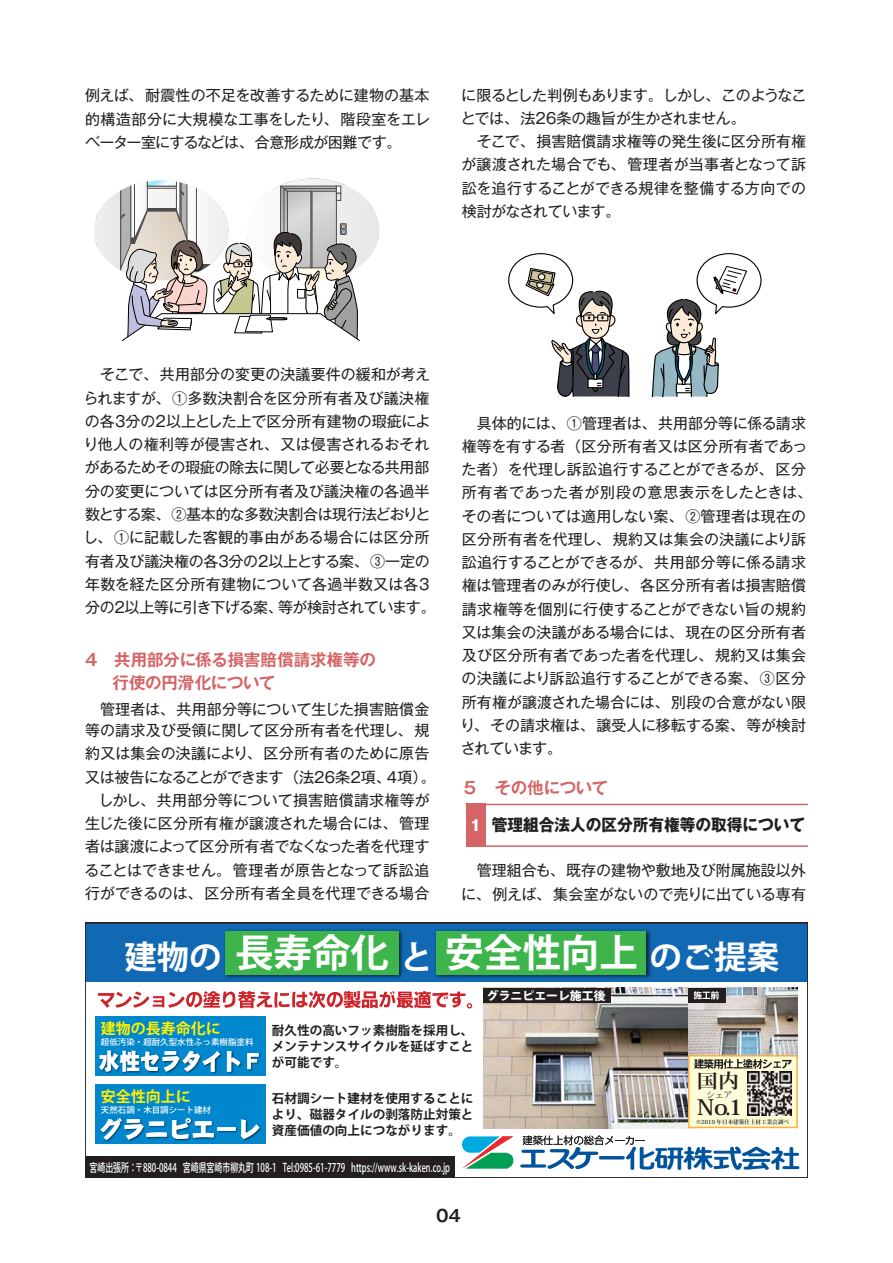
<style>
.page{position:relative;width:893px;height:1263px;background:#fff}
.page>*{position:absolute;margin:0;border:0;box-sizing:border-box;transform-origin:0 0}
.t1{font:700 46.05px "Koz Go Pr 6 N";color:#fff}
.t2{font:700 38.55px "Koz Go Pr 6 N";color:#fff}
.t3{font:700 32.4px "Koz Go Pr 6 N";color:#fff}
.t4{font:22.65px "DFP Gothic EB WINP RKSJ H";color:#fff;scale:.91 1}
.t5{font:22.65px "DFP Gothic EB WINP RKSJ H";color:#fff}
.t6{font:700 21.15px "Koz Min Pro";color:#231f20;scale:1.1 1}
.t7{font:700 19.35px "Koz Min Pro";color:#231f20;scale:1.09 1}
.t8{font:700 16.5px/22.5px "Gothic MB101 Pro De";letter-spacing:-.01em;color:#d56466}
.t9{font:700 16.5px "Gothic MB101 Pro";color:#231f20;scale:.95 1}
.t10{font:16.5px "Gothic MB101 De B";color:#231f20}
.t11{font:15px/23.2px "Gothic MB101 Pro";letter-spacing:-.005em;color:#231f20}
.t12{font:700 15px "Koz Go Pro";color:#fff101}
.t13{font:700 15px "Gothic MB101 Pro";color:#fff}
.t14{font:700 12.6px/16.2px "Koz Go Pro";color:#231f20;text-align:justify}
.t15{font:500 12px "Koz Go Pr 6 N";color:#fff;scale:.66 1}
.t16{font:800 11.55px "Koz Go Pro";color:#fff}
.t17{font:8.55px "Koz Min Pro";color:#231f20}
.t18{font:500 8.25px "Koz Go Pro";color:#fff}
.t19{font:700 5.55px "Koz Min Pro";color:#231f20}
.s1{font-weight:400;font-size:15px}
.s2{font-size:48.75px}
.s3{font-size:32.4px}
.s4{font-size:38.55px}
</style>
<div class="page">
<hr style="left:466px;top:804px;width:342px;height:1px;background:#d56466">
<hr style="left:466px;top:845px;width:342px;height:2px;background:#d56466">
<div style="left:466px;top:804px;width:20px;height:43px;background:#d56466"></div>
<svg style="left:508px;top:253px;width:122px;height:144px"></svg>
<svg style="left:538px;top:273px;width:7px;height:7px"></svg>
<div style="left:537px;top:273px;width:9px;height:8px;border:1px solid #000;border-radius:3px"></div>
<svg style="left:651px;top:253px;width:111px;height:145px"></svg>
<div style="left:85px;top:923px;width:723px;height:59px;background:#1168b3"></div>
<img style="left:435px;top:930px;width:216px;height:48px">
<div style="left:436px;top:931px;width:210px;height:43px;background:#3db54a"></div>
<img style="left:224px;top:930px;width:179px;height:48px">
<div style="left:225px;top:931px;width:173px;height:43px;background:#3db54a"></div>
<div style="left:85px;top:923px;width:723px;height:255px;border:2px solid #231f20"></div>
<div style="left:85px;top:1157px;width:370px;height:21px;background:#231f20"></div>
<img style="left:483px;top:988px;width:205px;height:140px">
<img style="left:688px;top:988px;width:110px;height:67px">
<div style="left:483px;top:988px;width:128px;height:15px;background:#231f20"></div>
<div style="left:688px;top:988px;width:37px;height:15px;background:#231f20"></div>
<svg style="left:694px;top:991px;width:25px;height:8px"></svg>
<svg style="left:520px;top:1135px;width:279px;height:35px"></svg>
<svg style="left:462px;top:1136px;width:51px;height:33px"></svg>
<div style="left:96px;top:1016px;width:170px;height:60px;background:#0087cd"></div>
<img style="left:99px;top:1050px;width:162px;height:24px">
<div style="left:96px;top:1084px;width:170px;height:60px;background:#0087cd"></div>
<img style="left:101px;top:1118px;width:160px;height:24px">
<svg style="left:98px;top:991px;width:374px;height:17px"></svg>
<svg style="left:688px;top:1055px;width:110px;height:73px;background:#eee5bd"></svg>
<img style="left:747px;top:1071px;width:45px;height:45px">
<svg style="left:94px;top:179px;width:285px;height:162px"></svg>
<p class="t11" style="left:85px;top:82px;width:346px;text-align:justify">例えば、耐震性の不足を改善するために建物の基本的構造部分に大規模な工事をしたり、階段室をエレベーター室にするなどは、合意形成が困難です。</p>
<p class="t11" style="left:461px;top:81px;width:347px">に限るとした判例もあります。しかし、このようなことでは、法２６条の趣旨が生かされません。<br>　そこで、損害賠償請求権等の発生後に区分所有権が譲渡された場合でも、管理者が当事者となって訴訟を追行することができる規律を整備する方向での検討がなされています。</p>
<p class="t11" style="left:83px;top:361px;width:354px">　そこで、共用部分の変更の決議要件の緩和が考えられますが、①多数決割合を区分所有者及び議決権の各３分の２以上とした上で区分所有建物の瑕疵により他人の権利等が侵害され、又は侵害されるおそれがあるためその瑕疵の除去に関して必要となる共用部分の変更については区分所有者及び議決権の各過半数とする案、②基本的な多数決割合は現行法どおりとし、①に記載した客観的事由がある場合には区分所有者及び議決権の各３分の２以上とする案、③一定の年数を経た区分所有建物について各過半数又は各３分の２以上等に引き下げる案、等が検討されています。</p>
<p class="t8" style="left:85px;top:646px;width:293px">4　共用部分に係る損害賠償請求権等の　 行使の円滑化について</p>
<p class="t11" style="left:85px;top:697px;width:346px;line-height:21px">　管理者は、共用部分等について生じた損害賠償金等の請求及び受領に関して区分所有者を代理し、規</p>
<p class="t11" style="left:85px;top:740px;width:353px">約又は集会の決議により、区分所有者のために原告又は被告になることができます（法２６条２項、４項）。　しかし、共用部分等について損害賠償請求権等が生じた後に区分所有権が譲渡された場合には、管理者は譲渡によって区分所有者でなくなった者を代理することはできません。管理者が原告となって訴訟追行ができるのは、区分所有者全員を代理できる場合</p>
<p class="t11" style="left:460px;top:409px;width:353px;text-indent:16px">具体的には、①管理者は、共用部分等に係る請求権等を有する者（区分所有者又は区分所有者であった者）を代理し訴訟追行することができるが、区分所有者であった者が別段の意思表示をしたときは、その者については適用しない案、②管理者は現在の区分所有者を代理し、規約又は集会の決議により訴訟追行することができるが、共用部分等に係る請求権は管理者のみが行使し、各区分所有者は損害賠償請求権等を個別に行使することができない旨の規約又は集会の決議がある場合には、現在の区分所有者及び区分所有者であった者を代理し、規約又は集会の決議により訴訟追行することができる案、③区分所有権が譲渡された場合には、別段の合意がない限り、その請求権は、譲受人に移転する案、等が検討されています。</p>
<p class="t8" style="left:462px;top:775px;width:148px">５　その他について</p>
<p class="t9" style="left:462px;top:811px;width:363px"><span class="s1">　　</span>管理組合法人の区分所有権等の取得について</p>
<p class="t11" style="left:461px;top:856px;width:346px;line-height:24px;text-align:right">管理組合も、既存の建物や敷地及び附属施設以外に、例えば、集会室がないので売りに出ている専有</p>
<p class="t13" style="left:470px;top:813px;width:13px">1</p>
<h2 class="t2" style="left:254px;top:931px;width:385px"><span class="s2">　　　</span><span class="s3">と　</span>安全性向上</h2>
<h3 class="t3" style="left:124px;top:939px;width:266px">建物の　<span class="s4">長寿命化</span></h3>
<h1 class="t1" style="left:465px;top:932px;width:315px">　　　　<span class="s3">のご提案</span></h1>
<p class="t16" style="left:487px;top:988px;width:120px">グラニピエーレ施工後</p>
<p class="t12" style="left:101px;top:1019px;width:121px">建物の長寿命化に</p>
<p class="t14" style="left:272px;top:1023px;width:203px">耐久性の高いフッ素樹脂を採用し、メンテナンスサイクルを延ばすことが可能です。</p>
<p class="t18" style="left:101px;top:1037px;width:154px">超低汚染・超耐久型水性ふっ素樹脂塗料</p>
<h3 class="t4" style="left:99px;top:1050px;width:182px">水性セラタイトＦ</h3>
<p class="t12" style="left:101px;top:1087px;width:91px">安全性向上に</p>
<p class="t14" style="left:272px;top:1091px;width:203px">石材調シート建材を使用することにより、磁器タイルの剥落防止対策と資産価値の向上につながります。</p>
<p class="t18" style="left:101px;top:1105px;width:112px">天然石調・木目調シート建材</p>
<h3 class="t5" style="left:99px;top:1118px;width:164px">グラニピエーレ</h3>
<p class="t15" style="left:90px;top:1161px;width:548px">宮崎出張所：〒880-0844 宮崎県宮崎市柳丸町 108-1 Tel:0985-61-7779 https://www.sk-kaken.co.jp</p>
<p class="t10" style="left:436px;top:1204px;width:27px">04</p>
<p class="t7" style="left:697px;top:1067px;width:40px">国内</p>
<p class="t19" style="left:696px;top:1117px;width:95px">※2019 年日本建築仕上材工業会調べ</p>
<p class="t17" style="left:706px;top:1088px;width:27px">シェア</p>
<h3 class="t6" style="left:694px;top:1092px;width:46px">Ｎｏ. 1</h3>
</div>
